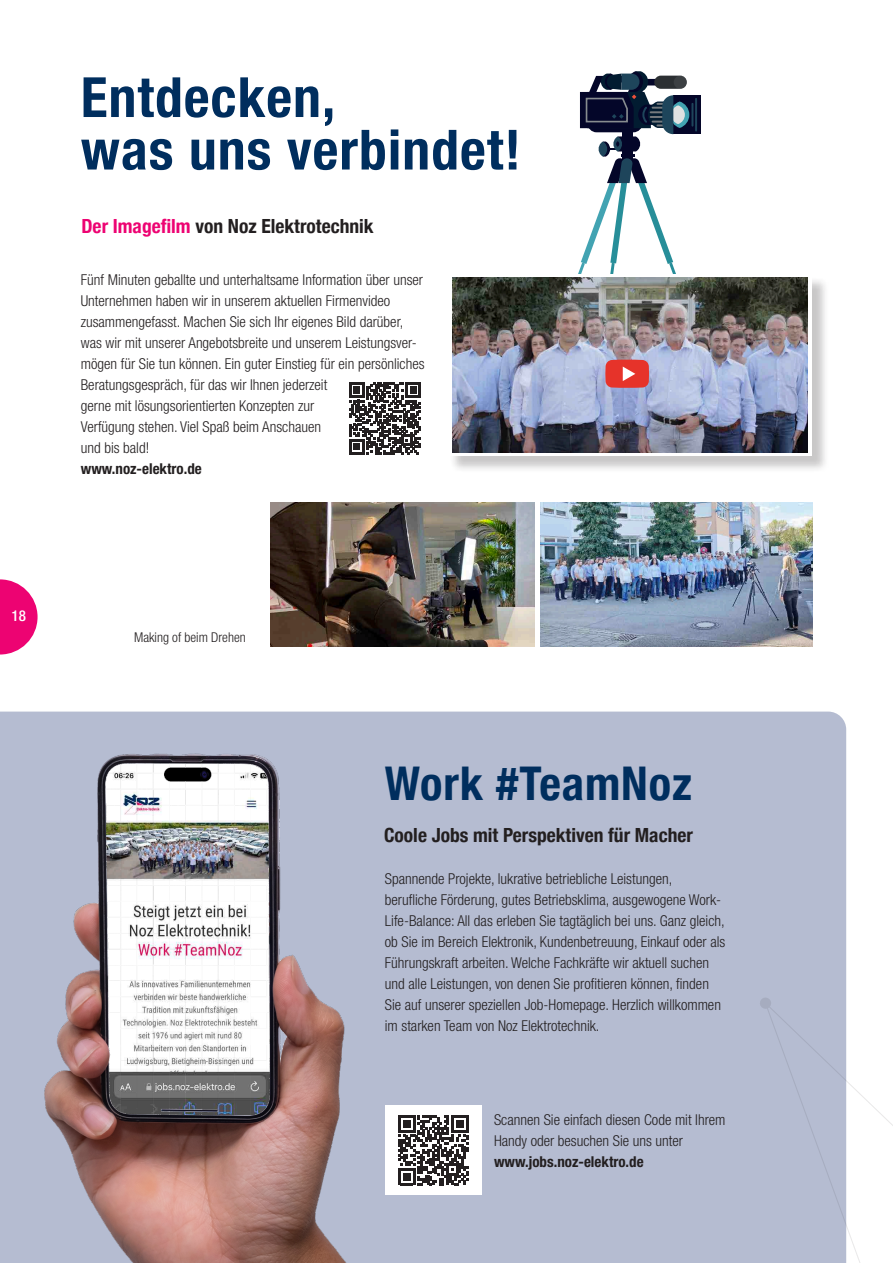
<style>
.page{position:relative;width:893px;height:1263px;background:#fff}
.page>*{position:absolute;margin:0;border:0;box-sizing:border-box;transform-origin:0 0}
.Headline{font:700 condensed 55.5px "Helvetica Neue";letter-spacing:.02em;color:#002e5e}
.Headline-2{font:700 condensed 46.5px "Helvetica Neue";letter-spacing:.02em;color:#002e5e}
.Noz_Einleitung{font:700 condensed 19.5px "Helvetica Neue";color:#231f20}
.Noz_Fließtext{font:300 condensed 15px/21px "Helvetica Neue LT Std";color:#231f20}
.Noz_Fließtex_Bold{font:700 condensed 15px "Helvetica Neue LT Std";color:#231f20}
.t1{font:500 condensed 15px "Helvetica Neue LT Std";color:#fff}
.Noz_Fließtext-2{font:300 condensed 13.5px "Helvetica Neue LT Std";color:#231f20}
.s1{color:#ed0372}
</style>
<div class="page">
<div style="left:0;top:711px;width:846px;height:552px;background:#b5bcd1"></div>
<svg style="left:757px;top:994px;width:136px;height:269px"></svg>
<img style="left:270px;top:503px;width:264px;height:144px">
<img style="left:540px;top:503px;width:272px;height:144px">
<img style="left:19px;top:730px;width:459px;height:533px">
<div style="left:385px;top:1106px;width:97px;height:89px;background:#fff"></div>
<svg style="left:398px;top:1115px;width:70px;height:70px"></svg>
<svg style="left:349px;top:382px;width:72px;height:72px"></svg>
<div style="left:673px;top:95px;width:28px;height:39px;background:#040629"></div>
<hr style="left:695px;top:99px;width:2px;height:32px;background:#1e455b">
<svg style="left:578px;top:71px;width:118px;height:203px"></svg>
<div style="left:449px;top:277px;width:380px;height:197px;background:#231f20;opacity:.25"></div>
<svg style="left:449px;top:277px;width:362px;height:179px"></svg>
<img style="left:453px;top:278px;width:354px;height:174px">
<svg style="left:605px;top:359px;width:44px;height:29px"></svg>
<svg style="left:0;top:579px;width:38px;height:75px"></svg>
<p class="t1" style="left:11px;top:607px;width:16px">18</p>
<p class="Headline" style="left:81px;top:51px;width:256px">Entdecken,</p>
<p class="Headline" style="left:81px;top:104px;width:442px">was uns verbindet!</p>
<p class="Noz_Einleitung" style="left:81px;top:209px;width:294px"><span class="s1">Der Imagefilm</span> von Noz Elektrotechnik</p>
<p class="Noz_Fließtext" style="left:81px;top:269px;width:345px">Fünf Minuten geballte und unterhaltsame Information über unser Unternehmen haben wir in unserem aktuellen Firmenvideo zusammengefasst. Machen Sie sich Ihr eigenes Bild darüber, was wir mit unserer Angebotsbreite und unserem Leistungsver&shy;mögen für Sie tun können. Ein guter Einstieg für ein persönliches Beratungsgespräch, für das wir Ihnen jederzeit<br>gerne mit lösungsorientierten Konzepten zur<br>Verfügung stehen. Viel Spaß beim Anschauen<br>und bis bald!</p>
<p class="Noz_Fließtex_Bold" style="left:81px;top:460px;width:123px">www.noz-elektro.de</p>
<p class="Noz_Fließtext-2" style="left:134px;top:629px;width:113px">Making of beim Drehen</p>
<p class="Headline-2" style="left:385px;top:744px;width:309px">Work #TeamNoz</p>
<p class="Noz_Einleitung" style="left:384px;top:818px;width:310px">Coole Jobs mit Perspektiven für Macher</p>
<p class="Noz_Fließtext" style="left:385px;top:868px;width:342px">Spannende Projekte, lukrative betriebliche Leistungen, berufliche Förderung, gutes Betriebsklima, ausgewogene Work-Life-Balance: All das erleben Sie tagtäglich bei uns. Ganz gleich, ob Sie im Bereich Elektronik, Kundenbetreuung, Einkauf oder als Führungskraft arbeiten. Welche Fachkräfte wir aktuell suchen und alle Leistungen, von denen Sie profitieren können, finden Sie auf unserer speziellen Job-Homepage. Herzlich willkommen im starken Team von Noz Elektrotechnik.</p>
<p class="Noz_Fließtext" style="left:494px;top:1109px;width:233px">Scannen Sie einfach diesen Code mit Ihrem<br>Handy oder besuchen Sie uns unter</p>
<p class="Noz_Fließtex_Bold" style="left:494px;top:1153px;width:151px">www.jobs.noz-elektro.de</p>
</div>
